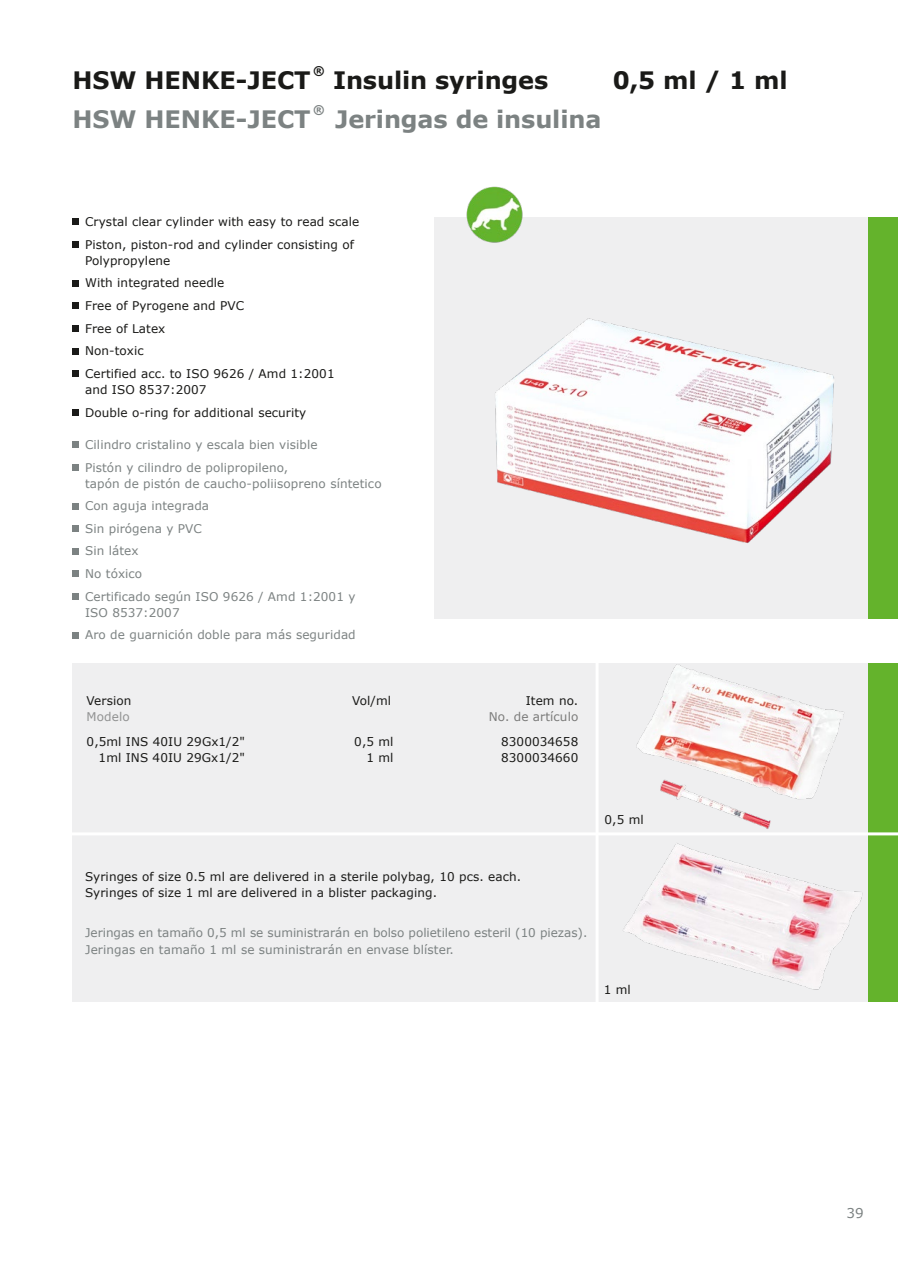
<style>
.page{position:relative;width:898px;height:1263px;background:#fff}
.page>*{position:absolute;margin:0;border:0;box-sizing:border-box;transform-origin:0 0}
.t1{font:700 24px "Verdana";letter-spacing:-.005em;color:#1a1a18}
.t2{font:700 24px "Verdana";letter-spacing:-.005em;color:#7c8282}
.t3{font:13.5px "Verdana";color:#7c8282}
.t4{font:12px/22.6px "Verdana";letter-spacing:.005em;color:#1a1a18}
.t5{font:12px/22.6px "Verdana";letter-spacing:.005em;color:#7c8282}
.t6{font:12px "Verdana";letter-spacing:.005em;color:#7b7b7a}
.t7{font:12px "Verdana";letter-spacing:.005em;color:#919292}
.t8{font:700 12px "Verdana";color:#1a1a18}
.t9{font:700 12px "Verdana";color:#7c8282}
</style>
<div class="page">
<div style="left:434px;top:217px;width:434px;height:402px;background:#efeff0"></div>
<div style="left:868px;top:217px;width:29px;height:402px;background:#64b32c"></div>
<div style="left:72px;top:663px;width:810px;height:339px;background:#efeff0"></div>
<div style="left:868px;top:663px;width:29px;height:339px;background:#64b32c"></div>
<img style="left:636px;top:664px;width:208px;height:155px">
<hr style="left:595px;top:657px;width:3px;height:545px;background:#fff">
<img style="left:495px;top:318px;width:339px;height:225px">
<img style="left:598px;top:819px;width:297px;height:171px">
<hr style="left:62px;top:832px;width:835px;height:3px;background:#fff">
<img style="left:466px;top:186px;width:57px;height:57px">
<div style="left:72px;top:219px;width:7px;height:6px;background:#1a1a18"></div>
<div style="left:72px;top:241px;width:7px;height:7px;background:#1a1a18"></div>
<div style="left:72px;top:280px;width:7px;height:6px;background:#1a1a18"></div>
<div style="left:72px;top:303px;width:7px;height:6px;background:#1a1a18"></div>
<div style="left:72px;top:325px;width:7px;height:6px;background:#1a1a18"></div>
<div style="left:72px;top:349px;width:7px;height:6px;background:#1a1a18"></div>
<div style="left:72px;top:370px;width:7px;height:7px;background:#1a1a18"></div>
<div style="left:72px;top:409px;width:7px;height:6px;background:#1a1a18"></div>
<div style="left:72px;top:441px;width:7px;height:7px;background:#7c8282"></div>
<div style="left:72px;top:464px;width:7px;height:6px;background:#7c8282"></div>
<div style="left:72px;top:503px;width:7px;height:6px;background:#7c8282"></div>
<div style="left:72px;top:525px;width:7px;height:7px;background:#7c8282"></div>
<div style="left:72px;top:548px;width:7px;height:6px;background:#7c8282"></div>
<div style="left:72px;top:571px;width:7px;height:6px;background:#7c8282"></div>
<div style="left:72px;top:593px;width:7px;height:6px;background:#7c8282"></div>
<div style="left:72px;top:632px;width:7px;height:6px;background:#7c8282"></div>
<p class="t8" style="left:313px;top:62px;width:13px">®</p>
<h1 class="t1" style="left:333px;top:64px;width:217px">Insulin syringes</h1>
<h1 class="t1" style="left:612px;top:64px;width:176px">0,5 ml / 1 ml</h1>
<h1 class="t1" style="left:72px;top:64px;width:240px">HSW HENKE-JECT</h1>
<p class="t9" style="left:313px;top:101px;width:13px">®</p>
<h1 class="t2" style="left:335px;top:103px;width:268px">Jeringas de insulina</h1>
<h1 class="t2" style="left:72px;top:103px;width:240px">HSW HENKE-JECT</h1>
<p class="t4" style="left:85px;top:211px;width:276px">Crystal clear cylinder with easy to read scale<br>Piston, piston-rod and cylinder consisting of</p>
<p class="t4" style="left:85px;top:249px;width:251px">Polypropylene<br>With integrated needle<br>Free of Pyrogene and PVC<br>Free of Latex<br>Non-toxic<br>Certified acc. to ISO 9626 / Amd 1:2001</p>
<p class="t4" style="left:85px;top:378px;width:223px">and ISO 8537:2007<br>Double o-ring for additional security</p>
<p class="t5" style="left:85px;top:433px;width:234px">Cilindro cristalino y escala bien visible<br>Pistón y cilindro de polipropileno,</p>
<p class="t5" style="left:85px;top:472px;width:298px">tapón de pistón de caucho-poliisopreno síntetico<br>Con aguja integrada<br>Sin pirógena y PVC<br>Sin látex<br>No tóxico<br>Certificado según ISO 9626 / Amd 1:2001 y</p>
<p class="t5" style="left:85px;top:601px;width:272px">ISO 8537:2007<br>Aro de guarnición doble para más seguridad</p>
<p class="t4" style="left:87px;top:690px;width:46px">Version</p>
<p class="t4" style="left:352px;top:690px;width:41px">Vol/ml</p>
<p class="t4" style="left:525px;top:690px;width:54px">Item no.</p>
<p class="t7" style="left:87px;top:709px;width:45px">Modelo</p>
<p class="t6" style="left:488px;top:709px;width:91px">No. de artículo</p>
<p class="t4" style="left:87px;top:731px;width:160px">0,5ml INS 40IU 29Gx1/2"</p>
<p class="t4" style="left:354px;top:731px;width:41px">0,5 ml</p>
<p class="t4" style="left:501px;top:731px;width:79px">8300034658</p>
<p class="t4" style="left:99px;top:747px;width:148px">1ml INS 40IU 29Gx1/2"</p>
<p class="t4" style="left:366px;top:747px;width:29px">1 ml</p>
<p class="t4" style="left:501px;top:747px;width:79px">8300034660</p>
<p class="t4" style="left:85px;top:869px;width:437px;line-height:16.2px">Syringes of size 0.5 ml are delivered in a sterile polybag, 10 pcs. each.<br>Syringes of size 1 ml are delivered in a blister packaging.</p>
<p class="t5" style="left:85px;top:924px;width:503px;line-height:17px">Jeringas en tamaño 0,5 ml se suministrarán en bolso polietileno esteril (10 piezas).<br>Jeringas en tamaño 1 ml se suministrarán en envase blíster.</p>
<p class="t4" style="left:604px;top:809px;width:41px">0,5 ml</p>
<p class="t4" style="left:603px;top:978px;width:29px">1 ml</p>
<p class="t3" style="left:846px;top:1205px;width:19px">39</p>
</div>
